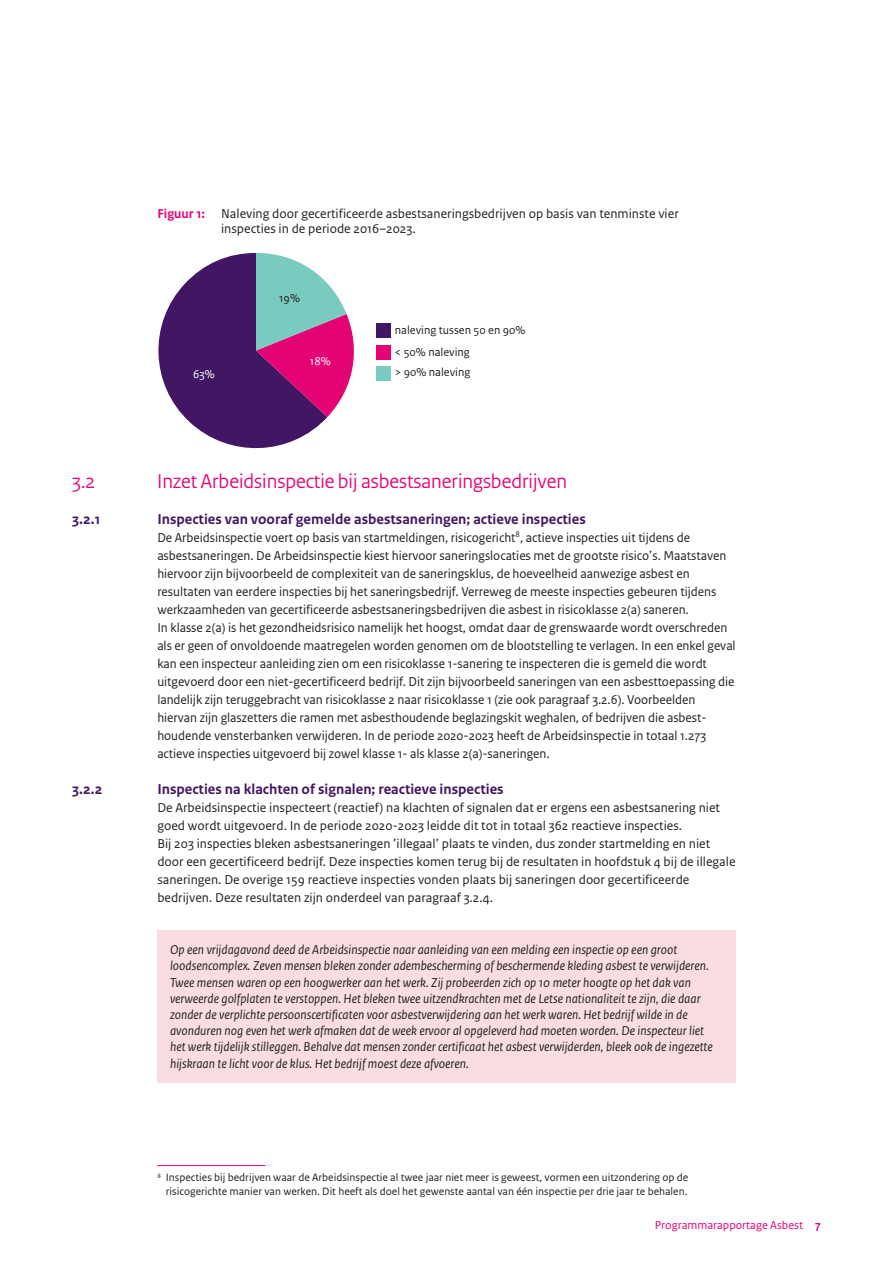
<style>
.page{position:relative;width:893px;height:1263px;background:#fff}
.page>*{position:absolute;margin:0;border:0;box-sizing:border-box;transform-origin:0 0}
.H3_Paragraafkop{font:21px "Rijksoverheid Sans Heading";color:#e40375}
.H4_Alineakop_Sans{font:700 15px "Rijksoverheid Sans Text";color:#411663}
.P_Broodtekst_Sans{font:13.5px/18px "Rijksoverheid Sans Text";letter-spacing:-.005em;color:#231f20}
.P_KADER_Broodtekst{font:italic 13.5px/16.2px "Rijksoverheid Sans Text";color:#231f20}
.P_Kop_figuur_tabel{font:13.5px/15px "Rijksoverheid Sans Text";color:#231f20}
.t1{font:12px/21px "Rijksoverheid Sans Text TT";color:#231f20}
.t2{font:12px "Rijksoverheid Sans Text";color:#e40375}
.t3{font:12px "Rijksoverheid Sans Text TT";color:#fff}
.Voetnoot{font:11.25px/13.5px "Rijksoverheid Sans Text";color:#231f20;text-align:right}
.s1{font-weight:700;color:#e40375}
.s2{font-weight:700}
</style>
<div class="page">
<div style="left:157px;top:930px;width:579px;height:153px;background:#fadde3"></div>
<hr style="left:157px;top:1165px;width:108px;height:1px;background:#e40375">
<svg style="left:158px;top:253px;width:196px;height:196px"></svg>
<div style="left:376px;top:323px;width:15px;height:15px;background:#411663"></div>
<div style="left:376px;top:345px;width:15px;height:14px;background:#e40375"></div>
<div style="left:376px;top:366px;width:15px;height:15px;background:#79cbbf"></div>
<p class="P_Kop_figuur_tabel" style="left:221px;top:206px;width:459px;text-indent:-64px"><span class="s1">Figuur 1:</span> Naleving door gecertificeerde asbestsaneringsbedrijven op basis van tenminste vier inspecties in de periode 2016–2023.</p>
<p class="t3" style="left:193px;top:367px;width:23px">63%</p>
<p class="t1" style="left:279px;top:287px;width:22px">19%</p>
<p class="t3" style="left:310px;top:355px;width:22px">18%</p>
<p class="t1" style="left:395px;top:320px;width:132px">naleving tussen 50 en 90% &lt; 50% naleving<br>&gt; 90% naleving</p>
<h3 class="H3_Paragraafkop" style="left:72px;top:469px;width:24px">3.2</h3>
<h3 class="H3_Paragraafkop" style="left:157px;top:469px;width:411px">Inzet Arbeidsinspectie bij asbestsaneringsbedrijven</h3>
<h4 class="H4_Alineakop_Sans" style="left:72px;top:510px;width:30px">3.2.1</h4>
<h4 class="H4_Alineakop_Sans" style="left:157px;top:510px;width:430px">Inspecties van vooraf gemelde asbestsaneringen; actieve inspecties</h4>
<p class="P_Broodtekst_Sans" style="left:157px;top:529px;width:580px">De Arbeidsinspectie voert op basis van startmeldingen, risicogericht<sup>8</sup>, actieve inspecties uit tijdens de asbestsaneringen. De Arbeidsinspectie kiest hiervoor saneringslocaties met de grootste risico’s. Maatstaven hiervoor zijn bijvoorbeeld de complexiteit van de saneringsklus, de hoeveelheid aanwezige asbest en resultaten van eerdere inspecties bij het saneringsbedrijf. Verreweg de meeste inspecties gebeuren tijdens werkzaamheden van gecertificeerde asbestsaneringsbedrijven die asbest in risicoklasse 2(a) saneren.<br>In klasse 2(a) is het gezondheidsrisico namelijk het hoogst, omdat daar de grenswaarde wordt overschreden als er geen of onvoldoende maatregelen worden genomen om de blootstelling te verlagen. In een enkel geval kan een inspecteur aanleiding zien om een risicoklasse 1-sanering te inspecteren die is gemeld die wordt uitgevoerd door een niet-gecertificeerd bedrijf. Dit zijn bijvoorbeeld saneringen van een asbesttoepassing die landelijk zijn teruggebracht van risicoklasse 2 naar risicoklasse 1 (zie ook paragraaf 3.2.6). Voorbeelden hiervan zijn glaszetters die ramen met asbesthoudende beglazingskit weghalen, of bedrijven die asbest&shy;houdende vensterbanken verwijderen. In de periode 2020-2023 heeft de Arbeidsinspectie in totaal 1.273 actieve inspecties uitgevoerd bij zowel klasse 1- als klasse 2(a)-saneringen.</p>
<h4 class="H4_Alineakop_Sans" style="left:72px;top:780px;width:32px">3.2.2</h4>
<h4 class="H4_Alineakop_Sans" style="left:157px;top:780px;width:348px">Inspecties na klachten of signalen; reactieve inspecties</h4>
<p class="P_Broodtekst_Sans" style="left:157px;top:799px;width:580px">De Arbeidsinspectie inspecteert (reactief) na klachten of signalen dat er ergens een asbestsanering niet goed wordt uitgevoerd. In de periode 2020-2023 leidde dit tot in totaal 362 reactieve inspecties.<br>Bij 203 inspecties bleken asbestsaneringen ’illegaal’ plaats te vinden, dus zonder startmelding en niet door een gecertificeerd bedrijf. Deze inspecties komen terug bij de resultaten in hoofdstuk 4 bij de illegale saneringen. De overige 159 reactieve inspecties vonden plaats bij saneringen door gecertificeerde bedrijven. Deze resultaten zijn onderdeel van paragraaf 3.2.4.</p>
<p class="P_KADER_Broodtekst" style="left:170px;top:942px;width:544px">Op een vrijdagavond deed de Arbeidsinspectie naar aanleiding van een melding een inspectie op een groot loodsencomplex. Zeven mensen bleken zonder adembescherming of beschermende kleding asbest te verwijderen.<br>Twee mensen waren op een hoogwerker aan het werk. Zij probeerden zich op 10 meter hoogte op het dak van verweerde golfplaten te verstoppen. Het bleken twee uitzendkrachten met de Letse nationaliteit te zijn, die daar zonder de verplichte persoonscertificaten voor asbestverwijdering aan het werk waren. Het bedrijf wilde in de avonduren nog even het werk afmaken dat de week ervoor al opgeleverd had moeten worden. De inspecteur liet het werk tijdelijk stilleggen. Behalve dat mensen zonder certificaat het asbest verwijderden, bleek ook de ingezette hijskraan te licht voor de klus. Het bedrijf moest deze afvoeren.</p>
<p class="Voetnoot" style="left:157px;top:1171px;width:532px"><sup>8</sup> Inspecties bij bedrijven waar de Arbeidsinspectie al twee jaar niet meer is geweest, vormen een uitzondering op de risicogerichte manier van werken. Dit heeft als doel het gewenste aantal van één inspectie per drie jaar te behalen.</p>
<p class="t2" style="left:655px;top:1218px;width:167px">Programmarapportage Asbest <span class="s2">7</span></p>
</div>
